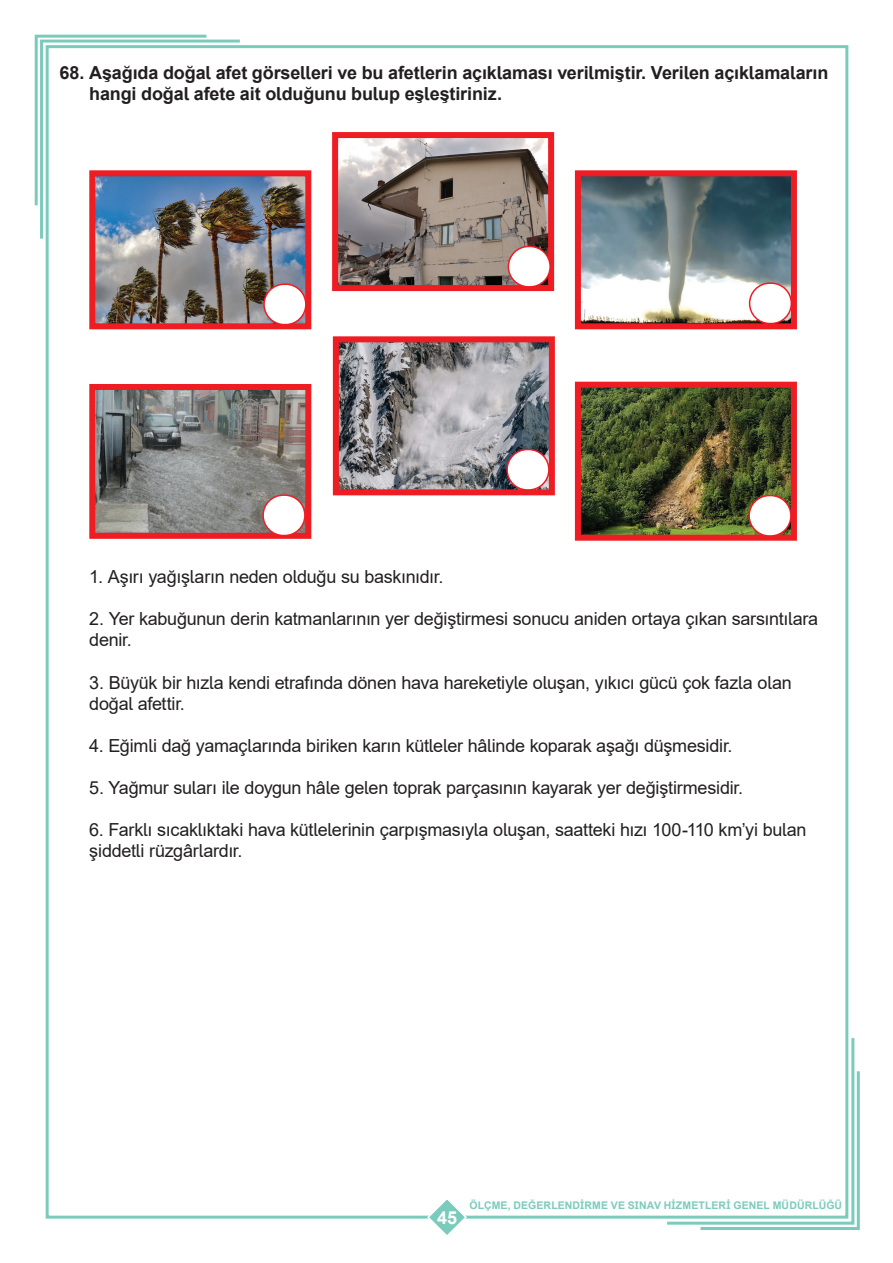
<style>
.page{position:relative;width:893px;height:1263px;background:#fff}
.page>*{position:absolute;margin:0;border:0;box-sizing:border-box;transform-origin:0 0}
.t1{font:18px/21px "Arial";letter-spacing:-.015em;color:#231f20}
.t2{font:700 18px/21px "Arial";letter-spacing:-.01em;color:#231f20}
.t3{font:700 18px "Arial";color:#fff}
.t4{font:700 10.5px "Arial";letter-spacing:.01em;color:#7bcbbc}
</style>
<div class="page">
<svg style="left:34px;top:34px;width:209px;height:208px"></svg>
<svg style="left:664px;top:1035px;width:196px;height:195px"></svg>
<svg style="left:426px;top:1200px;width:42px;height:35px"></svg>
<img style="left:339px;top:139px;width:208px;height:145px">
<div style="left:332px;top:132px;width:222px;height:159px;border:6px solid #ee1d23"></div>
<div style="left:508px;top:246px;width:42px;height:41px;background:#fff;border-radius:20px"></div>
<div style="left:508px;top:246px;width:43px;height:42px;border:2px solid #ee1d23;border-radius:20px"></div>
<img style="left:96px;top:177px;width:208px;height:145px">
<div style="left:89px;top:170px;width:222px;height:159px;border:6px solid #ee1d23"></div>
<div style="left:264px;top:284px;width:42px;height:41px;background:#fff;border-radius:20px"></div>
<div style="left:263px;top:283px;width:44px;height:42px;border:2px solid #ee1d23;border-radius:20px"></div>
<img style="left:582px;top:177px;width:208px;height:145px">
<div style="left:575px;top:170px;width:222px;height:159px;border:6px solid #ee1d23"></div>
<div style="left:750px;top:283px;width:41px;height:41px;background:#fff;border-radius:20px"></div>
<div style="left:749px;top:282px;width:43px;height:42px;border:2px solid #ee1d23;border-radius:20px"></div>
<img style="left:582px;top:389px;width:208px;height:145px">
<div style="left:575px;top:382px;width:222px;height:159px;border:6px solid #ee1d23"></div>
<div style="left:749px;top:496px;width:42px;height:40px;background:#fff;border-radius:20px"></div>
<div style="left:748px;top:495px;width:44px;height:42px;border:2px solid #ee1d23;border-radius:20px"></div>
<img style="left:340px;top:343px;width:208px;height:145px">
<div style="left:333px;top:336px;width:222px;height:159px;border:6px solid #ee1d23"></div>
<div style="left:507px;top:449px;width:42px;height:41px;background:#fff;border-radius:20px"></div>
<div style="left:506px;top:449px;width:44px;height:42px;border:2px solid #ee1d23;border-radius:20px"></div>
<img style="left:96px;top:391px;width:208px;height:141px">
<div style="left:89px;top:384px;width:222px;height:155px;border:6px solid #ee1d23"></div>
<div style="left:263px;top:495px;width:42px;height:40px;background:#fff;border-radius:20px"></div>
<div style="left:262px;top:494px;width:44px;height:42px;border:2px solid #ee1d23;border-radius:20px"></div>
<p class="t2" style="left:89px;top:62px;width:741px;text-indent:-30px">68. Aşağıda doğal afet görselleri ve bu afetlerin açıklaması verilmiştir. Verilen açıklamaların hangi doğal afete ait olduğunu bulup eşleştiriniz.</p>
<p class="t1" style="left:89px;top:566px;width:356px">1. Aşırı yağışların neden olduğu su baskınıdır.</p>
<p class="t1" style="left:89px;top:608px;width:730px">2. Yer kabuğunun derin katmanlarının yer değiştirmesi sonucu aniden ortaya çıkan sarsıntılara denir.</p>
<p class="t1" style="left:89px;top:671px;width:704px">3. Büyük bir hızla kendi etrafında dönen hava hareketiyle oluşan, yıkıcı gücü çok fazla olan doğal afettir.</p>
<p class="t1" style="left:89px;top:735px;width:645px">4. Eğimli dağ yamaçlarında biriken karın kütleler hâlinde koparak aşağı düşmesidir.</p>
<p class="t1" style="left:89px;top:777px;width:655px">5. Yağmur suları ile doygun hâle gelen toprak parçasının kayarak yer değiştirmesidir.</p>
<p class="t1" style="left:89px;top:819px;width:719px">6. Farklı sıcaklıktaki hava kütlelerinin çarpışmasıyla oluşan, saatteki hızı 100-110 km’yi bulan şiddetli rüzgârlardır.</p>
<p class="t3" style="left:437px;top:1205px;width:22px">45</p>
<p class="t4" style="left:469px;top:1198px;width:374px">ÖLÇME, DEĞERLENDİRME VE SINAV HİZMETLERİ GENEL MÜDÜRLÜĞÜ</p>
</div>
